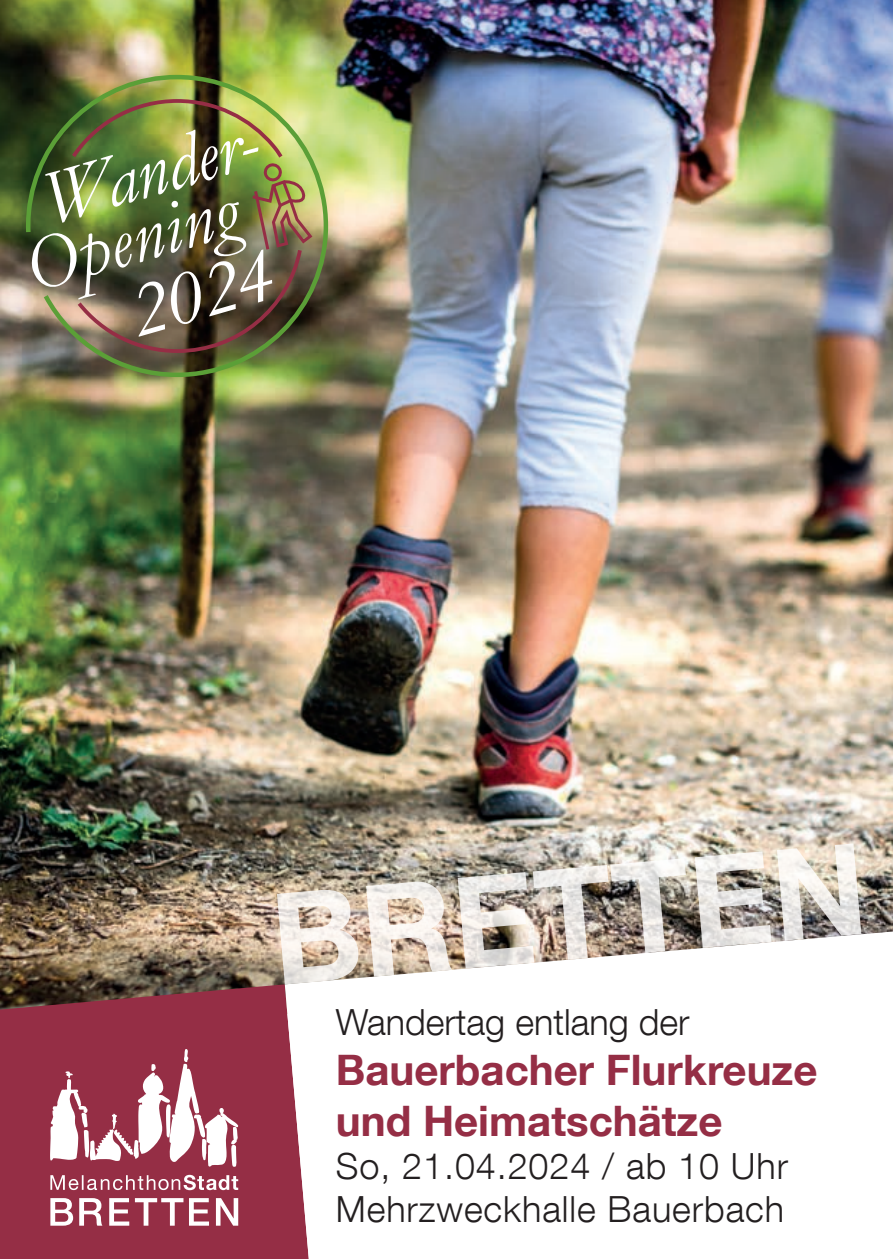
<style>
.page{position:relative;width:893px;height:1259px;background:#fff}
.page>*{position:absolute;margin:0;border:0;box-sizing:border-box;transform-origin:0 0}
.t1{font:italic 78.3px/60px "Garamond";color:#fff;text-align:center}
.t2{font:700 42px/50.4px "Helvetica Neue LT Com";color:#952e45}
.t3{font:300 36px/43.2px "Helvetica Neue LT Com";letter-spacing:.025em;color:#231f20}
.t4{font:300 36px "Helvetica Neue LT Com";color:#231f20}
</style>
<div class="page">
<img style="left:0;top:0;width:893px;height:984px">
<svg style="left:0;top:984px;width:285px;height:275px;background:#8e2e43"></svg>
<svg style="left:285px;top:931px;width:608px;height:328px"></svg>
<svg style="left:50px;top:1049px;width:188px;height:117px"></svg>
<svg style="left:50px;top:1198px;width:188px;height:27px"></svg>
<svg style="left:50px;top:1174px;width:188px;height:16px"></svg>
<img style="left:277px;top:843px;width:584px;height:141px">
<img style="left:24px;top:73px;width:306px;height:306px">
<img style="left:74px;top:178px;width:241px;height:177px">
<img style="left:68px;top:97px;width:218px;height:65px">
<h1 class="t1" style="left:1px;top:180px;width:258px;rotate:-16deg">Wander-<br>Opening</h1>
<h1 class="t1" style="left:122px;top:283px;width:149px;rotate:-16deg">2024</h1>
<p class="t4" style="left:336px;top:1000px;width:355px">Wandertag entlang der</p>
<p class="t2" style="left:336px;top:1044px;width:483px">Bauerbacher Flurkreuze und Heimatschätze</p>
<p class="t3" style="left:336px;top:1143px;width:454px">So, 21.04.2024 / ab 10 Uhr<br>Mehrzweckhalle Bauerbach</p>
</div>
